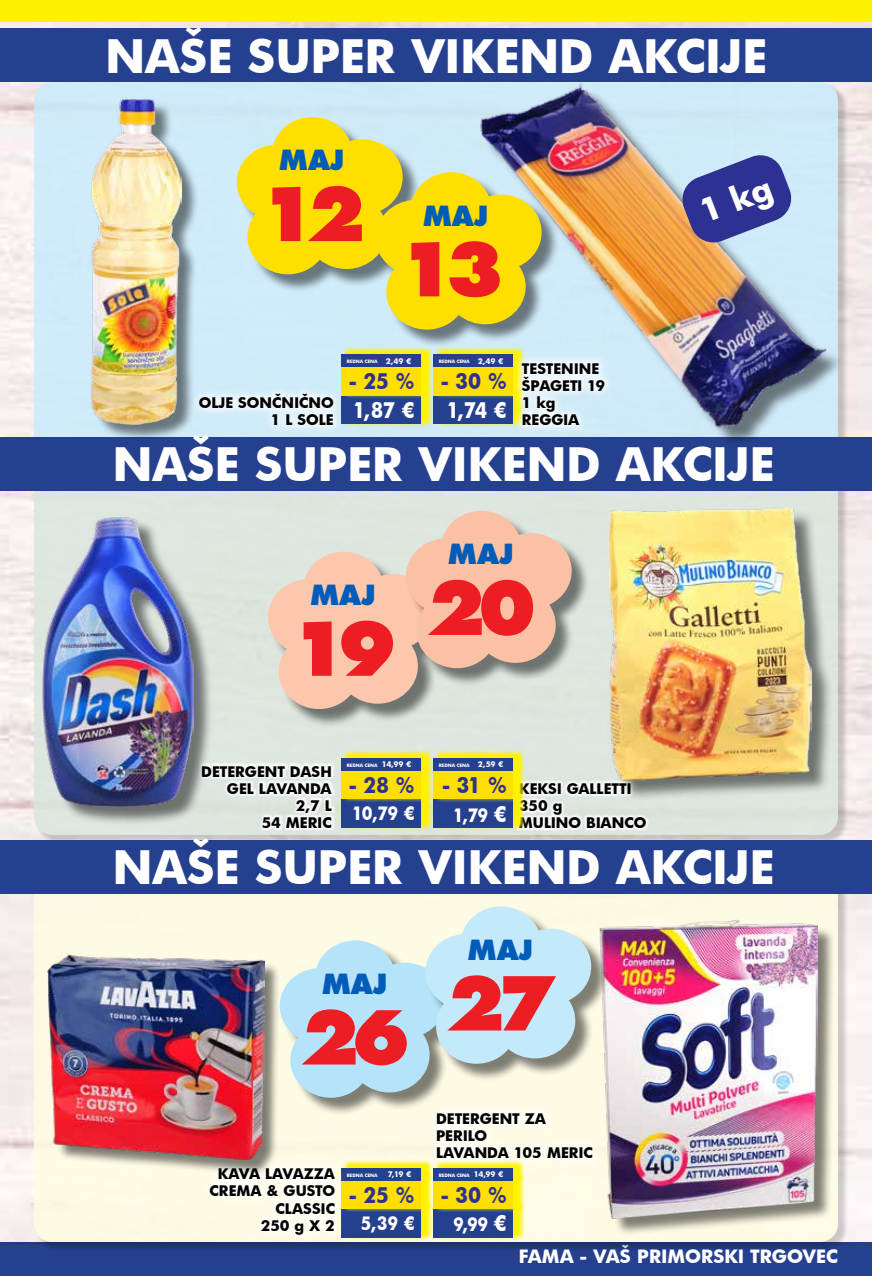
<style>
.page{position:relative;width:872px;height:1276px;background:#fff}
.page>*{position:absolute;margin:0;border:0;box-sizing:border-box;transform-origin:0 0}
.t1{font:800 72px "Futura LT";letter-spacing:-.15em;color:#ed1d24}
.t2{font:700 45px "Futura";color:#fff}
.t3{font:800 27px "Futura LT";color:#005cb9}
.t4{font:700 21px "Futura";letter-spacing:-.015em;color:#2e3092;scale:.91 1}
.t5{font:700 21px "Futura";color:#fff;scale:.88 1}
.t6{font:700 18px "Futura";color:#fff}
.t7{font:700 18px "Futura";color:#fff;scale:.88 1}
.t8{font:700 14.25px/17.1px "Futura";color:#000;text-align:right}
.t9{font:700 7.5px "Futura";color:#fff}
.t10{font:700 4.5px "Futura";color:#fff}
.s1{font-size:7.5px}
.s2{font-size:21px}
</style>
<div class="page">
<div style="left:0;top:1242px;width:872px;height:34px;background:#25408f"></div>
<div style="left:0;top:0;width:872px;height:22px;background:#fff200"></div>
<img style="left:0;top:22px;width:872px;height:1222px">
<div style="left:35px;top:443px;width:813px;height:402px;background:#000;opacity:.22"></div>
<div style="left:34px;top:442px;width:804px;height:393px;background:#dae6dd;border-radius:18px"></div>
<div style="left:35px;top:847px;width:813px;height:405px;background:#000;opacity:.22"></div>
<div style="left:34px;top:846px;width:804px;height:396px;background:#fffde3;border-radius:18px"></div>
<div style="left:34px;top:82px;width:804px;height:398px;background:#d0ebf9;border-radius:18px"></div>
<div style="left:199px;top:762px;width:136px;height:69px;background:#fff;opacity:.75"></div>
<div style="left:516px;top:780px;width:133px;height:51px;background:#fff;opacity:.75"></div>
<div style="left:611px;top:511px;width:221px;height:290px;background:#000;opacity:.5"></div>
<img style="left:608px;top:508px;width:204px;height:272px">
<div style="left:45px;top:519px;width:168px;height:307px;background:#000;opacity:.5"></div>
<img style="left:43px;top:516px;width:151px;height:290px">
<svg style="left:344px;top:399px;width:89px;height:28px"></svg>
<div style="left:342px;top:395px;width:79px;height:29px;background:#25408f"></div>
<svg style="left:341px;top:370px;width:92px;height:29px"></svg>
<div style="left:342px;top:367px;width:79px;height:28px;background:#ffdf00"></div>
<svg style="left:341px;top:346px;width:92px;height:24px"></svg>
<div style="left:342px;top:355px;width:79px;height:12px;background:#25408f"></div>
<svg style="left:433px;top:399px;width:40px;height:28px"></svg>
<div style="left:434px;top:395px;width:79px;height:29px;background:#25408f"></div>
<svg style="left:433px;top:370px;width:40px;height:29px"></svg>
<div style="left:434px;top:367px;width:79px;height:28px;background:#ffdf00"></div>
<svg style="left:433px;top:348px;width:40px;height:22px"></svg>
<div style="left:434px;top:355px;width:79px;height:12px;background:#25408f"></div>
<svg style="left:341px;top:802px;width:92px;height:28px"></svg>
<div style="left:342px;top:799px;width:79px;height:29px;background:#25408f"></div>
<svg style="left:341px;top:773px;width:92px;height:29px"></svg>
<div style="left:342px;top:770px;width:79px;height:29px;background:#ffdf00"></div>
<svg style="left:341px;top:750px;width:92px;height:23px"></svg>
<div style="left:342px;top:758px;width:79px;height:12px;background:#25408f"></div>
<svg style="left:344px;top:1212px;width:89px;height:28px"></svg>
<div style="left:342px;top:1209px;width:79px;height:28px;background:#25408f"></div>
<svg style="left:344px;top:1183px;width:89px;height:29px"></svg>
<div style="left:342px;top:1180px;width:79px;height:29px;background:#ffdf00"></div>
<svg style="left:344px;top:1160px;width:89px;height:23px"></svg>
<div style="left:342px;top:1168px;width:79px;height:12px;background:#25408f"></div>
<svg style="left:433px;top:802px;width:92px;height:29px"></svg>
<div style="left:434px;top:799px;width:79px;height:29px;background:#25408f"></div>
<svg style="left:433px;top:773px;width:92px;height:29px"></svg>
<div style="left:434px;top:770px;width:79px;height:29px;background:#ffdf00"></div>
<svg style="left:433px;top:750px;width:92px;height:23px"></svg>
<div style="left:434px;top:758px;width:79px;height:12px;background:#25408f"></div>
<svg style="left:433px;top:1212px;width:92px;height:28px"></svg>
<div style="left:434px;top:1209px;width:79px;height:28px;background:#25408f"></div>
<svg style="left:433px;top:1183px;width:92px;height:29px"></svg>
<div style="left:434px;top:1180px;width:79px;height:29px;background:#ffdf00"></div>
<svg style="left:433px;top:1167px;width:92px;height:16px"></svg>
<div style="left:434px;top:1168px;width:79px;height:12px;background:#25408f"></div>
<div style="left:1px;top:29px;width:871px;height:53px;background:#25408f"></div>
<div style="left:1px;top:436px;width:871px;height:54px;background:#25408f"></div>
<div style="left:1px;top:840px;width:871px;height:54px;background:#25408f"></div>
<div style="left:94px;top:102px;width:105px;height:339px;background:#000;opacity:.5"></div>
<img style="left:91px;top:99px;width:90px;height:325px">
<div style="left:484px;top:86px;width:361px;height:361px;background:#000;opacity:.5"></div>
<img style="left:473px;top:82px;width:355px;height:354px">
<svg style="left:512px;top:353px;width:102px;height:82px"></svg>
<svg style="left:201px;top:1163px;width:143px;height:80px;fill:#fefcf0"></svg>
<svg style="left:190px;top:384px;width:153px;height:51px"></svg>
<svg style="left:427px;top:1110px;width:168px;height:57px"></svg>
<div style="left:602px;top:922px;width:233px;height:314px;background:#000;opacity:.5"></div>
<img style="left:602px;top:919px;width:215px;height:299px">
<div style="left:51px;top:957px;width:230px;height:219px;background:#000;opacity:.5"></div>
<img style="left:48px;top:954px;width:216px;height:205px">
<div style="left:270px;top:554px;width:182px;height:174px;background:#000;opacity:.5"></div>
<div style="left:282px;top:942px;width:182px;height:174px;background:#000;opacity:.5"></div>
<div style="left:408px;top:513px;width:182px;height:174px;background:#000;opacity:.5"></div>
<svg style="left:268px;top:511px;width:303px;height:198px"></svg>
<div style="left:427px;top:908px;width:182px;height:174px;background:#000;opacity:.5"></div>
<svg style="left:280px;top:906px;width:311px;height:191px"></svg>
<div style="left:378px;top:174px;width:182px;height:174px;background:#000;opacity:.5"></div>
<svg style="left:237px;top:117px;width:304px;height:213px"></svg>
<svg style="left:679px;top:152px;width:115px;height:93px"></svg>
<h2 class="t2" style="left:105px;top:24px;width:663px">NAŠE SUPER VIKEND AKCIJE</h2>
<h3 class="t3" style="left:279px;top:143px;width:67px">MAJ</h3>
<h1 class="t1" style="left:259px;top:168px;width:108px">12</h1>
<h3 class="t3" style="left:423px;top:198px;width:67px">MAJ</h3>
<h1 class="t1" style="left:398px;top:224px;width:108px">13</h1>
<p class="t8" style="left:199px;top:394px;width:136px">OLJE SONČNIČNO<br>1 L SOLE</p>
<p class="t10" style="left:347px;top:358px;width:66px">REDNA CENA <span class="s1">2,49 €</span></p>
<h3 class="t4" style="left:349px;top:366px;width:73px">- 25 %</h3>
<h3 class="t5" style="left:353px;top:395px;width:71px">1,87 €</h3>
<p class="t10" style="left:439px;top:358px;width:66px">REDNA CENA <span class="s1">2,49 €</span></p>
<h3 class="t4" style="left:441px;top:366px;width:73px">- 30 %</h3>
<h3 class="t5" style="left:447px;top:395px;width:69px">1,74 €</h3>
<p class="t8" style="left:522px;top:359px;width:85px;text-align:left">TESTENINE<br>ŠPAGETI 19<br>1 kg<br>REGGIA</p>
<h2 class="t2" style="left:113px;top:432px;width:663px">NAŠE SUPER VIKEND AKCIJE</h2>
<h3 class="t3" style="left:310px;top:578px;width:67px">MAJ</h3>
<h1 class="t1" style="left:290px;top:603px;width:108px">19</h1>
<h3 class="t3" style="left:448px;top:537px;width:67px">MAJ</h3>
<h1 class="t1" style="left:426px;top:562px;width:113px">20</h1>
<p class="t8" style="left:201px;top:762px;width:132px">DETERGENT DASH<br>GEL LAVANDA<br>2,7 L<br>54 MERIC</p>
<p class="t10" style="left:347px;top:762px;width:66px">REDNA CENA <span class="s1">14,99 €</span></p>
<h3 class="t4" style="left:349px;top:770px;width:73px">- 28 %</h3>
<p class="t7" style="left:352px;top:801px;width:72px">10,79 €</p>
<p class="t10" style="left:439px;top:762px;width:66px">REDNA CENA <span class="s1">2,59 €</span></p>
<h3 class="t4" style="left:442px;top:770px;width:72px">- 31 %</h3>
<p class="t7" style="left:453px;top:802px;width:62px">1,79 <span class="s2">€</span></p>
<p class="t8" style="left:519px;top:780px;width:129px;text-align:left">KEKSI GALLETTI<br>350 g<br>MULINO BIANCO</p>
<h2 class="t2" style="left:113px;top:835px;width:663px">NAŠE SUPER VIKEND AKCIJE</h2>
<h3 class="t3" style="left:322px;top:966px;width:67px">MAJ</h3>
<h1 class="t1" style="left:300px;top:992px;width:113px">26</h1>
<h3 class="t3" style="left:467px;top:932px;width:67px">MAJ</h3>
<h1 class="t1" style="left:445px;top:958px;width:113px">27</h1>
<p class="t8" style="left:436px;top:1109px;width:158px;text-align:left">DETERGENT ZA<br>PERILO<br>LAVANDA 105 MERIC</p>
<p class="t8" style="left:210px;top:1165px;width:127px">KAVA LAVAZZA<br>CREMA &amp; GUSTO<br>CLASSIC<br>250 g X 2</p>
<p class="t10" style="left:347px;top:1172px;width:32px">REDNA CENA</p>
<p class="t9" style="left:388px;top:1169px;width:25px">7,19 €</p>
<h3 class="t4" style="left:349px;top:1180px;width:73px">- 25 %</h3>
<p class="t7" style="left:361px;top:1210px;width:63px">5,39 €</p>
<p class="t10" style="left:439px;top:1172px;width:66px">REDNA CENA <span class="s1">14,99 €</span></p>
<h3 class="t4" style="left:441px;top:1180px;width:73px">- 30 %</h3>
<p class="t7" style="left:453px;top:1212px;width:62px">9,99 <span class="s2">€</span></p>
<p class="t6" style="left:519px;top:1243px;width:321px">FAMA - VAŠ PRIMORSKI TRGOVEC</p>
</div>
